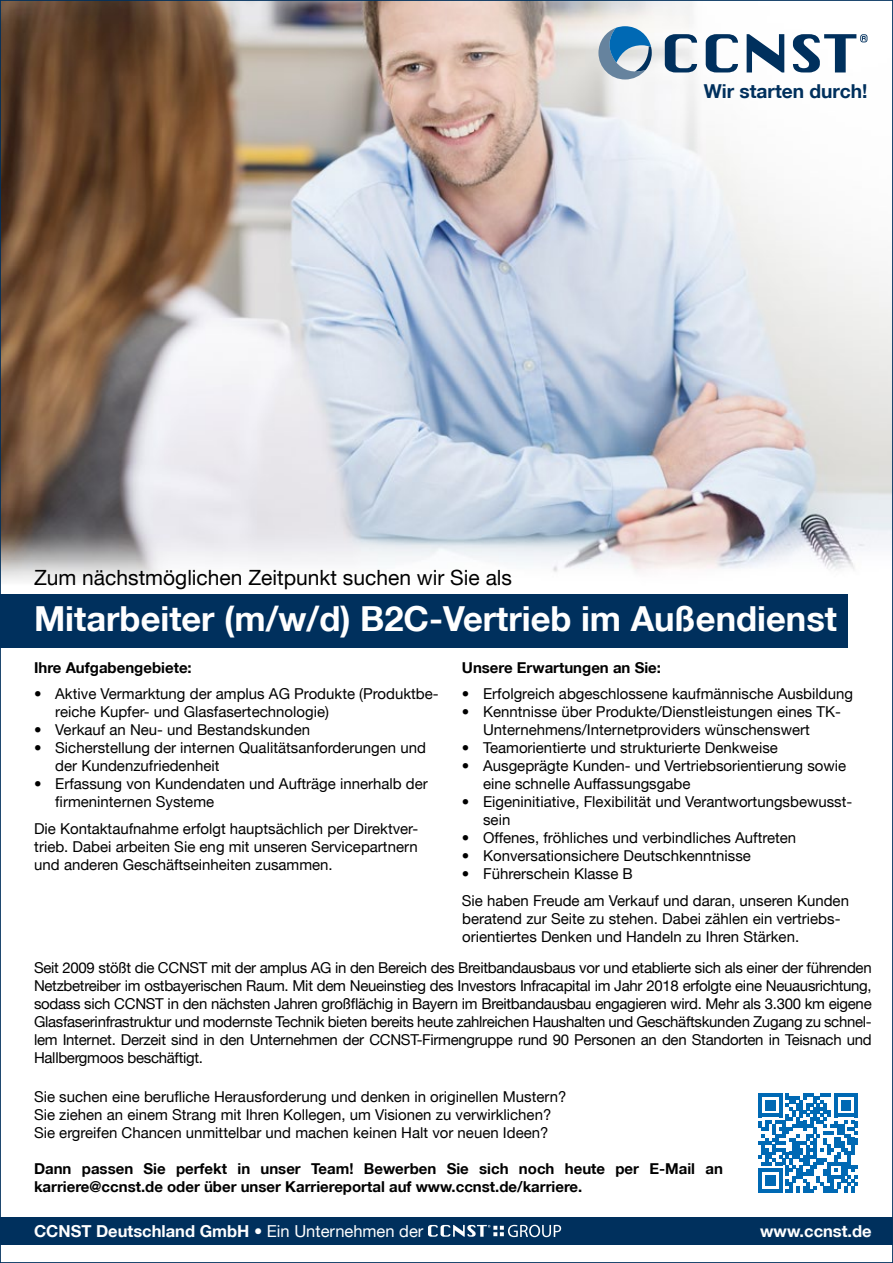
<style>
.page{position:relative;width:893px;height:1263px;background:#fff}
.page>*{position:absolute;margin:0;border:0;box-sizing:border-box;transform-origin:0 0}
.t1{font:700 34.5px "Helvetica Neue LT";color:#fff}
.t2{font:21px "Helvetica Neue LT";color:#000}
.t3{font:700 19.2px "Helvetica Neue LT";color:#00305d}
.t4{font:700 16.5px "Helvetica Neue LT";color:#fff}
.t5{font:15px/18px "Helvetica Neue LT";color:#000}
.t6{font:700 15px/18px "Helvetica Neue LT";color:#000}
.s1{font-weight:400}
</style>
<div class="page">
<img style="left:2px;top:2px;width:889px;height:580px">
<svg style="left:665px;top:34px;width:32px;height:38px"></svg>
<svg style="left:706px;top:34px;width:32px;height:38px"></svg>
<svg style="left:747px;top:34px;width:37px;height:38px"></svg>
<svg style="left:793px;top:34px;width:74px;height:38px"></svg>
<svg style="left:598px;top:26px;width:54px;height:54px"></svg>
<div style="left:0;top:594px;width:848px;height:53px;background:#00305d"></div>
<div style="left:0;top:1217px;width:893px;height:28px;background:#00305d"></div>
<svg style="left:758px;top:1093px;width:100px;height:100px"></svg>
<svg style="left:428px;top:1225px;width:133px;height:12px"></svg>
<p class="t3" style="left:704px;top:79px;width:165px">Wir starten durch!</p>
<h2 class="t2" style="left:34px;top:565px;width:480px">Zum nächstmöglichen Zeitpunkt suchen wir Sie als</h2>
<h1 class="t1" style="left:34px;top:597px;width:804px">Mitarbeiter (m/w/d) B2C-Vertrieb im Außendienst</h1>
<p class="t6" style="left:34px;top:658px;width:159px">Ihre Aufgabengebiete:</p>
<p class="t5" style="left:55px;top:685px;width:385px;text-indent:-21px">• Aktive Vermarktung der amplus AG Produkte (Produktbe&shy;reiche Kupfer- und Glasfasertechnologie)</p>
<p class="t5" style="left:34px;top:721px;width:278px">• Verkauf an Neu- und Bestandskunden</p>
<p class="t5" style="left:55px;top:739px;width:372px;text-indent:-21px">• Sicherstellung der internen Qualitätsanforderungen und der Kundenzufriedenheit</p>
<p class="t5" style="left:55px;top:775px;width:374px;text-indent:-21px">• Erfassung von Kundendaten und Aufträge innerhalb der firmeninternen Systeme</p>
<p class="t5" style="left:34px;top:819px;width:386px;text-align:justify">Die Kontaktaufnahme erfolgt hauptsächlich per Direktver&shy;trieb. Dabei arbeiten Sie eng mit unseren Servicepartnern und anderen Geschäftseinheiten zusammen.</p>
<p class="t6" style="left:462px;top:658px;width:201px">Unsere Erwartungen an Sie:</p>
<p class="t5" style="left:462px;top:685px;width:393px">• Erfolgreich abgeschlossene kaufmännische Ausbildung</p>
<p class="t5" style="left:483px;top:703px;width:359px;text-indent:-21px">• Kenntnisse über Produkte/Dienstleistungen eines TK-<br>Unternehmens/Internetproviders wünschenswert</p>
<p class="t5" style="left:462px;top:739px;width:318px">• Teamorientierte und strukturierte Denkweise</p>
<p class="t5" style="left:483px;top:757px;width:365px;text-indent:-21px">• Ausgeprägte Kunden- und Vertriebsorientierung sowie eine schnelle Auffassungsgabe</p>
<p class="t5" style="left:483px;top:793px;width:371px;text-indent:-21px">• Eigeninitiative, Flexibilität und Verantwortungsbewusst&shy;sein</p>
<p class="t5" style="left:462px;top:829px;width:336px">• Offenes, fröhliches und verbindliches Auftreten</p>
<p class="t5" style="left:462px;top:847px;width:291px">• Konversationsichere Deutschkenntnisse</p>
<p class="t5" style="left:462px;top:860px;width:389px;line-height:26.5px">• Führerschein Klasse B<br>Sie haben Freude am Verkauf und daran, unseren Kunden</p>
<p class="t5" style="left:462px;top:909px;width:380px">beratend zur Seite zu stehen. Dabei zählen ein vertriebs&shy;orientiertes Denken und Handeln zu Ihren Stärken.</p>
<p class="t5" style="left:34px;top:958px;width:839px;text-align:justify">Seit 2009 stößt die CCNST mit der amplus AG in den Bereich des Breitbandausbaus vor und etablierte sich als einer der führenden Netzbetreiber im ostbayerischen Raum. Mit dem Neueinstieg des Investors Infracapital im Jahr 2018 erfolgte eine Neuausrichtung, sodass sich CCNST in den nächsten Jahren großflächig in Bayern im Breitbandausbau engagieren wird. Mehr als 3.300 km eigene Glasfaserinfrastruktur und modernste Technik bieten bereits heute zahlreichen Haushalten und Geschäftskunden Zugang zu schnel&shy;lem Internet. Derzeit sind in den Unternehmen der CCNST-Firmengruppe rund 90 Personen an den Standorten in Teisnach und Hallbergmoos beschäftigt.</p>
<p class="t5" style="left:34px;top:1088px;width:534px">Sie suchen eine berufliche Herausforderung und denken in originellen Mustern?<br>Sie ziehen an einem Strang mit Ihren Kollegen, um Visionen zu verwirklichen?<br>Sie ergreifen Chancen unmittelbar und machen keinen Halt vor neuen Ideen?</p>
<p class="t6" style="left:34px;top:1159px;width:690px">Dann passen Sie perfekt in unser Team! Bewerben Sie sich noch heute per E-Mail an karriere@ccnst.de oder über unser Karriereportal auf www.ccnst.de/karriere.</p>
<p class="t4" style="left:34px;top:1221px;width:391px">CCNST Deutschland GmbH <span class="s1">• Ein Unternehmen der</span></p>
<p class="t4" style="left:760px;top:1220px;width:113px">www.ccnst.de</p>
</div>
